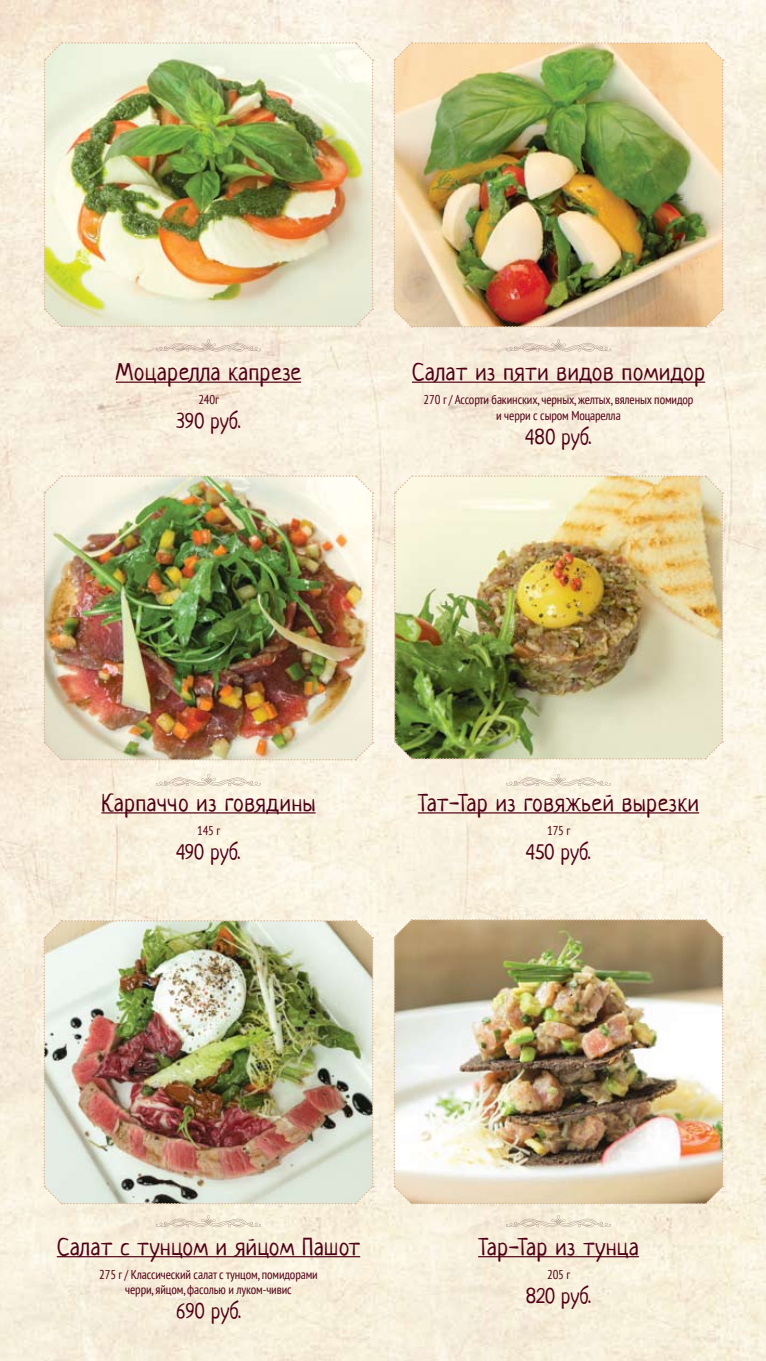
<style>
.page{position:relative;width:766px;height:1361px;background:#fff}
.page>*{position:absolute;margin:0;border:0;box-sizing:border-box;transform-origin:0 0}
.t1{font:24px "Neucha";letter-spacing:.025em;color:#4f0016}
.t2{font:21px "Neucha";color:#4f0016}
.t3{font:condensed 12.75px/15.3px "PT Sans";letter-spacing:-.01em;color:#4f0016;text-align:center}
</style>
<div class="page">
<img style="left:0;top:0;width:765px;height:1361px">
<svg style="left:155px;top:339px;width:106px;height:13px"></svg>
<svg style="left:155px;top:774px;width:106px;height:12px"></svg>
<svg style="left:505px;top:339px;width:106px;height:13px"></svg>
<svg style="left:505px;top:774px;width:106px;height:12px"></svg>
<hr style="left:412px;top:381px;width:293px;height:2px;background:#4f0016">
<img style="left:393px;top:42px;width:330px;height:286px">
<hr style="left:57px;top:1256px;width:303px;height:1px;background:#4f0016">
<hr style="left:478px;top:1256px;width:160px;height:1px;background:#4f0016">
<img style="left:393px;top:919px;width:330px;height:285px">
<img style="left:43px;top:920px;width:330px;height:284px">
<img style="left:43px;top:42px;width:330px;height:285px">
<hr style="left:116px;top:381px;width:185px;height:2px;background:#4f0016">
<img style="left:43px;top:475px;width:330px;height:286px">
<hr style="left:101px;top:812px;width:214px;height:1px;background:#4f0016">
<hr style="left:418px;top:812px;width:281px;height:1px;background:#4f0016">
<img style="left:393px;top:475px;width:330px;height:285px">
<svg style="left:155px;top:1215px;width:106px;height:12px"></svg>
<svg style="left:505px;top:1215px;width:106px;height:12px"></svg>
<h1 class="t1" style="left:116px;top:357px;width:186px">Моцарелла капрезе</h1>
<p class="t3" style="left:198px;top:392px;width:22px">240г</p>
<h2 class="t2" style="left:176px;top:408px;width:66px">390 руб.</h2>
<h1 class="t1" style="left:412px;top:357px;width:294px">Салат из пяти видов помидор</h1>
<p class="t3" style="left:423px;top:392px;width:271px">270 г / Ассорти бакинских, черных, желтых, вяленых помидор и черри с сыром Моцарелла</p>
<h2 class="t2" style="left:525px;top:423px;width:67px">480 руб.</h2>
<h1 class="t1" style="left:101px;top:788px;width:215px">Карпаччо из говядины</h1>
<p class="t3" style="left:197px;top:822px;width:25px">145 г</p>
<h2 class="t2" style="left:176px;top:839px;width:65px">490 руб.</h2>
<h1 class="t1" style="left:418px;top:788px;width:283px">Тат-Тар из говяжьей вырезки</h1>
<p class="t3" style="left:547px;top:822px;width:25px">175 г</p>
<h2 class="t2" style="left:526px;top:839px;width:66px">450 руб.</h2>
<h1 class="t1" style="left:57px;top:1232px;width:304px">Салат с тунцом и яйцом Пашот</h1>
<p class="t3" style="left:99px;top:1266px;width:220px">275 г / Классический салат с тунцом, помидорами черри, яйцом, фасолью и луком-чивис</p>
<h2 class="t2" style="left:176px;top:1298px;width:66px">690 руб.</h2>
<h1 class="t1" style="left:478px;top:1232px;width:162px">Тар-Тар из тунца</h1>
<p class="t3" style="left:547px;top:1266px;width:25px">205 г</p>
<h2 class="t2" style="left:526px;top:1282px;width:67px">820 руб.</h2>
</div>
